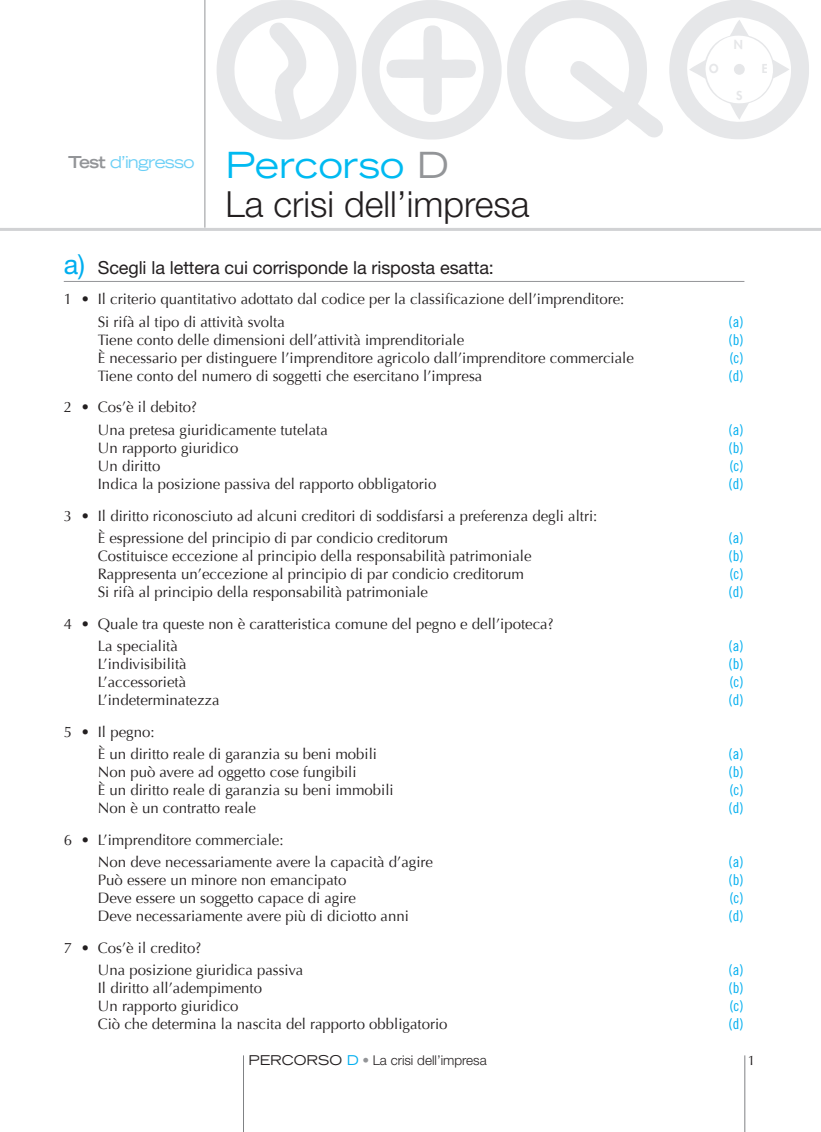
<style>
.page{position:relative;width:821px;height:1132px;background:#fff}
.page>*{position:absolute;margin:0;border:0;box-sizing:border-box;transform-origin:0 0}
.t1{font:300 36px "Helvetica Neue";color:#231f20}
.t2{font:expanded 36px "Trade Gothic LH";letter-spacing:-.005em;color:#00baf1}
.t3{font:18px "Helvetica Neue";letter-spacing:-.005em;color:#231f20}
.t4{font:expanded 16.5px "Trade Gothic LH";letter-spacing:-.05em;color:#6bcff6}
.t5{font:15px/22.5px "Optima";color:#231f20}
.t6{font:15px "Trade Gothic Cond Eighteen";color:#00aeef}
.t7{font:300 13.5px "Helvetica Neue";color:#231f20}
.t8{font:13.5px "Optima";color:#231f20}
.t9{font:800 12px "Futura";color:#e6e7e9}
.s1{color:#939598}
.s2{font-size:27px;color:#00aeef}
.s3{font-weight:700;color:#939598}
.s4{font-family:"Trade Gothic LH";font-weight:400;font-stretch:expanded}
.s5{font-family:"Trade Gothic LH";font-weight:400;font-stretch:expanded;color:#00aeef}
</style>
<div class="page">
<hr style="left:744px;top:1054px;width:1px;height:77px;background:#808285">
<hr style="left:243px;top:1054px;width:1px;height:77px;background:#808285">
<hr style="left:204px;top:0;width:1px;height:227px;background:#939598">
<svg style="left:216px;top:0;width:140px;height:139px"></svg>
<svg style="left:362px;top:0;width:139px;height:139px"></svg>
<svg style="left:507px;top:0;width:302px;height:139px"></svg>
<div style="left:734px;top:64px;width:10px;height:11px;background:#e6e7e9;border-radius:50%"></div>
<hr style="left:0;top:228px;width:821px;height:3px;background:#d1d2d4">
<hr style="left:64px;top:281px;width:680px;height:1px;background:#939598">
<p class="t9" style="left:734px;top:36px;width:11px">N</p>
<p class="t9" style="left:709px;top:61px;width:11px">O</p>
<p class="t9" style="left:762px;top:61px;width:7px">E</p>
<h1 class="t2" style="left:225px;top:141px;width:225px">Percorso <span class="s1">D</span></h1>
<h1 class="t1" style="left:225px;top:182px;width:306px">La crisi dell’impresa</h1>
<p class="t3" style="left:64px;top:257px;width:431px"><span class="s2">a)</span> Scegli la lettera cui corrisponde la risposta esatta:</p>
<p class="t5" style="left:98px;top:288px;width:528px;text-indent:-34px">1 • Il criterio quantitativo adottato dal codice per la classificazione dell’imprenditore:<br>Si rifà al tipo di attività svolta</p>
<p class="t4" style="left:68px;top:151px;width:128px"><span class="s3">Test</span> d’ingresso</p>
<p class="t9" style="left:736px;top:87px;width:8px">S</p>
<p class="t6" style="left:728px;top:312px;width:16px">(a)</p>
<p class="t5" style="left:98px;top:328px;width:368px">Tiene conto delle dimensioni dell’attività imprenditoriale</p>
<p class="t6" style="left:728px;top:330px;width:16px">(b)</p>
<p class="t5" style="left:98px;top:346px;width:537px">È necessario per distinguere l’imprenditore agricolo dall’imprenditore commerciale</p>
<p class="t6" style="left:729px;top:348px;width:16px">(c)</p>
<p class="t5" style="left:98px;top:364px;width:386px">Tiene conto del numero di soggetti che esercitano l’impresa</p>
<p class="t6" style="left:728px;top:366px;width:16px">(d)</p>
<p class="t5" style="left:98px;top:396px;width:232px;text-indent:-34px">2 • Cos’è il debito?<br>Una pretesa giuridicamente tutelata</p>
<p class="t6" style="left:728px;top:420px;width:16px">(a)</p>
<p class="t5" style="left:98px;top:436px;width:142px">Un rapporto giuridico</p>
<p class="t6" style="left:728px;top:438px;width:16px">(b)</p>
<p class="t5" style="left:98px;top:454px;width:64px">Un diritto</p>
<p class="t6" style="left:729px;top:456px;width:16px">(c)</p>
<p class="t5" style="left:98px;top:472px;width:340px">Indica la posizione passiva del rapporto obbligatorio</p>
<p class="t6" style="left:728px;top:474px;width:16px">(d)</p>
<p class="t5" style="left:98px;top:504px;width:501px;text-indent:-34px">3 • Il diritto riconosciuto ad alcuni creditori di soddisfarsi a preferenza degli altri:<br>È espressione del principio di par condicio creditorum</p>
<p class="t6" style="left:728px;top:528px;width:16px">(a)</p>
<p class="t5" style="left:98px;top:544px;width:435px">Costituisce eccezione al principio della responsabilità patrimoniale</p>
<p class="t6" style="left:728px;top:546px;width:16px">(b)</p>
<p class="t5" style="left:98px;top:562px;width:427px">Rappresenta un’eccezione al principio di par condicio creditorum</p>
<p class="t6" style="left:729px;top:564px;width:16px">(c)</p>
<p class="t5" style="left:98px;top:580px;width:332px">Si rifà al principio della responsabilità patrimoniale</p>
<p class="t6" style="left:728px;top:582px;width:16px">(d)</p>
<p class="t5" style="left:98px;top:612px;width:457px;text-indent:-34px">4 • Quale tra queste non è caratteristica comune del pegno e dell’ipoteca?<br>La specialità</p>
<p class="t6" style="left:728px;top:636px;width:16px">(a)</p>
<p class="t5" style="left:98px;top:652px;width:90px">L’indivisibilità</p>
<p class="t6" style="left:728px;top:654px;width:16px">(b)</p>
<p class="t5" style="left:98px;top:670px;width:90px">L’accessorietà</p>
<p class="t6" style="left:729px;top:672px;width:16px">(c)</p>
<p class="t5" style="left:98px;top:688px;width:123px">L’indeterminatezza</p>
<p class="t6" style="left:728px;top:690px;width:16px">(d)</p>
<p class="t5" style="left:98px;top:720px;width:281px;text-indent:-34px">5 • Il pegno:<br>È un diritto reale di garanzia su beni mobili</p>
<p class="t6" style="left:728px;top:744px;width:16px">(a)</p>
<p class="t5" style="left:98px;top:760px;width:260px">Non può avere ad oggetto cose fungibili</p>
<p class="t6" style="left:728px;top:762px;width:16px">(b)</p>
<p class="t5" style="left:98px;top:778px;width:297px">È un diritto reale di garanzia su beni immobili</p>
<p class="t6" style="left:729px;top:780px;width:16px">(c)</p>
<p class="t5" style="left:98px;top:796px;width:160px">Non è un contratto reale</p>
<p class="t6" style="left:728px;top:798px;width:16px">(d)</p>
<p class="t5" style="left:98px;top:828px;width:337px;text-indent:-34px">6 • L’imprenditore commerciale:<br>Non deve necessariamente avere la capacità d’agire</p>
<p class="t6" style="left:728px;top:852px;width:16px">(a)</p>
<p class="t5" style="left:98px;top:868px;width:250px">Può essere un minore non emancipato</p>
<p class="t6" style="left:728px;top:870px;width:16px">(b)</p>
<p class="t5" style="left:98px;top:886px;width:260px">Deve essere un soggetto capace di agire</p>
<p class="t6" style="left:729px;top:888px;width:16px">(c)</p>
<p class="t5" style="left:98px;top:904px;width:312px">Deve necessariamente avere più di diciotto anni</p>
<p class="t6" style="left:728px;top:906px;width:16px">(d)</p>
<p class="t5" style="left:98px;top:936px;width:207px;text-indent:-34px">7 • Cos’è il credito?<br>Una posizione giuridica passiva</p>
<p class="t6" style="left:728px;top:960px;width:16px">(a)</p>
<p class="t5" style="left:98px;top:976px;width:166px">Il diritto all’adempimento</p>
<p class="t6" style="left:728px;top:978px;width:16px">(b)</p>
<p class="t5" style="left:98px;top:994px;width:142px">Un rapporto giuridico</p>
<p class="t6" style="left:729px;top:996px;width:16px">(c)</p>
<p class="t5" style="left:98px;top:1012px;width:351px">Ciò che determina la nascita del rapporto obbligatorio</p>
<p class="t6" style="left:728px;top:1014px;width:16px">(d)</p>
<p class="t7" style="left:249px;top:1051px;width:240px"><span class="s4">percorso</span> <span class="s5">D</span> <span class="s1">•</span> La crisi dell’impresa</p>
<p class="t8" style="left:747px;top:1052px;width:9px">1</p>
</div>
